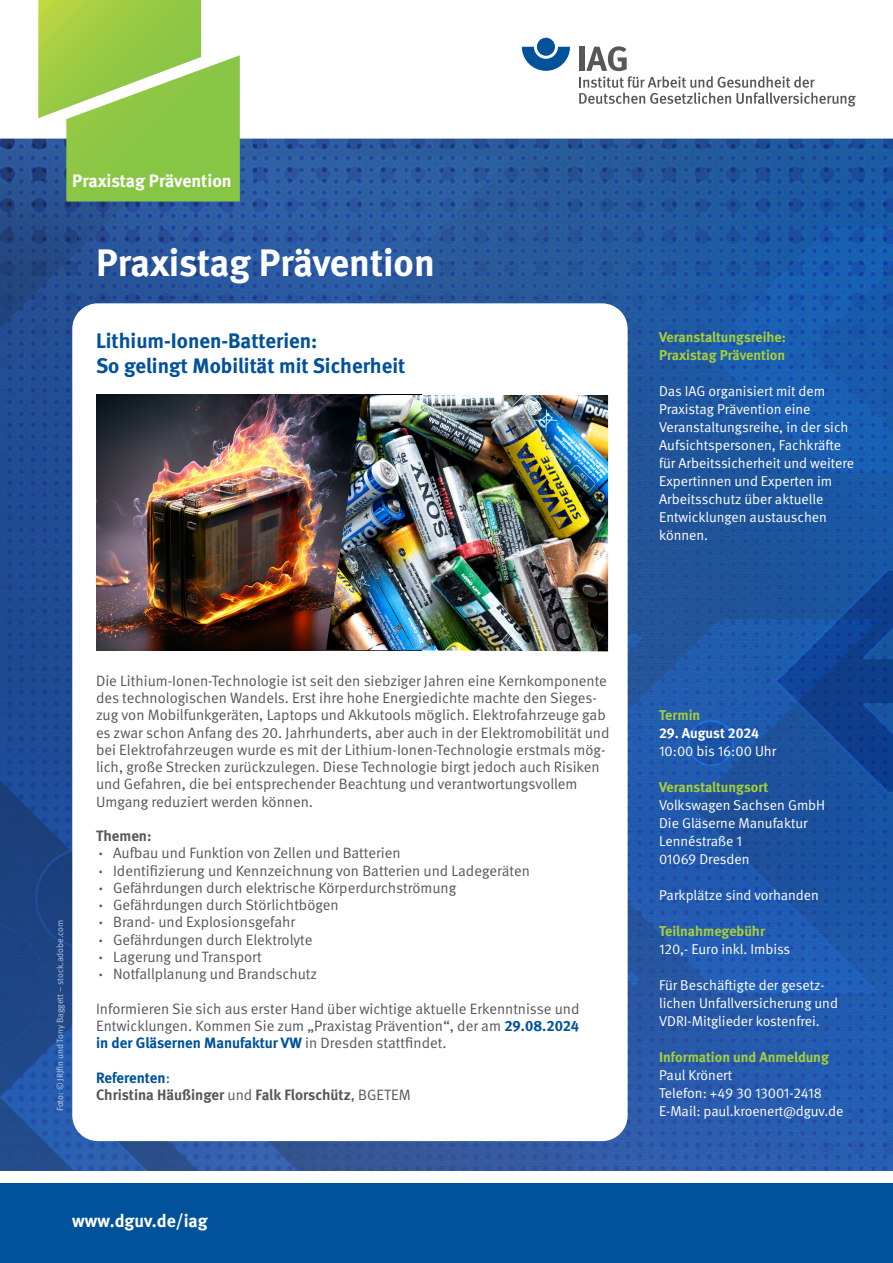
<style>
.page{position:relative;width:893px;height:1263px;background:#fff}
.page>*{position:absolute;margin:0;border:0;box-sizing:border-box;transform-origin:0 0}
.Ü2{font:700 38.25px "DGUV Meta";color:#fff}
.t1{font:700 21px "DGUV Meta";color:#01519b}
.t2{font:700 18px "DGUV Meta";color:#fff}
.t3{font:15px/17.2px "DGUV Meta";color:#57585a}
.t4{font:700 15px/17.2px "DGUV Meta";color:#57585a}
.t5{font:14.25px/18px "DGUV Meta";color:#fff}
.t6{font:700 14.25px "DGUV Meta";color:#a6ce39}
.t7{font:700 14.25px "DGUV Meta";letter-spacing:-.005em;color:#fff}
.t8{font:9px "DGUV Meta";color:#fff}
.s1{font-weight:700}
.s2{font-weight:700;color:#01519b}
.s3{color:#01519b}
.s4{font-weight:400;color:#01519b}
.s5{font-weight:400}
</style>
<div class="page">
<img style="left:0;top:138px;width:893px;height:1032px">
<svg style="left:38px;top:0;width:202px;height:201px;background:#99c95d"></svg>
<div style="left:72px;top:303px;width:556px;height:838px;background:#fff;border-radius:26px"></div>
<svg style="left:522px;top:47px;width:48px;height:24px"></svg>
<div style="left:537px;top:38px;width:18px;height:18px;background:#01519b;border-radius:50%"></div>
<svg style="left:579px;top:46px;width:277px;height:61px"></svg>
<div style="left:0;top:1183px;width:893px;height:80px;background:#01519b"></div>
<img style="left:96px;top:395px;width:230px;height:255px">
<img style="left:326px;top:395px;width:282px;height:256px">
<p class="t2" style="left:72px;top:170px;width:161px">Praxistag Prävention</p>
<p class="Ü2" style="left:96px;top:240px;width:340px">Praxistag Prävention</p>
<p class="t1" style="left:96px;top:328px;width:223px">Lithium-Ionen-Batterien:</p>
<p class="t1" style="left:96px;top:353px;width:311px">So gelingt Mobilität mit Sicherheit</p>
<p class="t6" style="left:659px;top:329px;width:128px">Veranstaltungsreihe:</p>
<p class="t6" style="left:659px;top:347px;width:128px">Praxistag Prävention</p>
<p class="t5" style="left:659px;top:382px;width:197px">Das IAG organisiert mit dem<br>Praxistag Prävention eine<br>Veranstaltungsreihe, in der sich<br>Aufsichtspersonen, Fachkräfte für Arbeitssicherheit und weitere<br>Expertinnen und Experten im<br>Arbeitsschutz über aktuelle<br>Entwicklungen austauschen können.</p>
<p class="t8" style="left:55px;top:1111px;width:193px;rotate:-90deg">Foto: © JRJfin und Tony Baggett – stock.adobe.com</p>
<p class="t3" style="left:96px;top:672px;width:515px">Die Lithium-Ionen-Technologie ist seit den siebziger Jahren eine Kernkomponente des technologischen Wandels. Erst ihre hohe Energiedichte machte den Sieges&shy;zug von Mobilfunkgeräten, Laptops und Akkutools möglich. Elektrofahrzeuge gab es zwar schon Anfang des 20. Jahrhunderts, aber auch in der Elektromobilität und bei Elektrofahrzeugen wurde es mit der Lithium-Ionen-Technologie erstmals mög&shy;lich, große Strecken zurückzulegen. Diese Technologie birgt jedoch auch Risiken und Gefahren, die bei entsprechender Beachtung und verantwortungsvollem</p>
<p class="t3" style="left:96px;top:793px;width:219px">Umgang reduziert werden können.</p>
<p class="t4" style="left:96px;top:828px;width:57px">Themen:</p>
<p class="t3" style="left:96px;top:845px;width:306px"><span class="s1">⋅</span> Aufbau und Funktion von Zellen und Batterien</p>
<p class="t3" style="left:96px;top:862px;width:435px"><span class="s1">⋅</span> Identifizierung und Kennzeichnung von Batterien und Ladegeräten</p>
<p class="t3" style="left:96px;top:879px;width:362px"><span class="s1">⋅</span> Gefährdungen durch elektrische Körperdurchströmung</p>
<p class="t3" style="left:96px;top:896px;width:244px"><span class="s1">⋅</span> Gefährdungen durch Störlichtbögen</p>
<p class="t3" style="left:96px;top:914px;width:201px"><span class="s1">⋅</span> Brand- und Explosionsgefahr</p>
<p class="t3" style="left:96px;top:931px;width:218px"><span class="s1">⋅</span> Gefährdungen durch Elektrolyte</p>
<p class="t3" style="left:96px;top:948px;width:167px"><span class="s1">⋅</span> Lagerung und Transport</p>
<p class="t3" style="left:96px;top:965px;width:223px"><span class="s1">⋅</span> Notfallplanung und Brandschutz</p>
<p class="t3" style="left:96px;top:1000px;width:485px;text-align:justify">Informieren Sie sich aus erster Hand über wichtige aktuelle Erkenntnisse und Entwicklungen. Kommen Sie zum „Praxistag Prävention“, der am <span class="s2">29.08.2024 in der Gläsernen Manufaktur VW</span> in Dresden stattfindet.</p>
<p class="t4" style="left:96px;top:1069px;width:316px"><span class="s3">Referenten</span><span class="s4">:<br></span>Christina Häußinger <span class="s5">und</span> Falk Florschütz<span class="s5">, BGETEM</span></p>
<p class="t2" style="left:72px;top:1210px;width:137px">www.dguv.de/iag</p>
<p class="t6" style="left:659px;top:707px;width:43px">Termin</p>
<p class="t7" style="left:659px;top:725px;width:101px">29. August 2024</p>
<p class="t5" style="left:659px;top:742px;width:119px">10:00 bis 16:00 Uhr</p>
<p class="t6" style="left:659px;top:779px;width:111px">Veranstaltungsort</p>
<p class="t5" style="left:659px;top:796px;width:168px">Volkswagen Sachsen GmbH</p>
<p class="t5" style="left:659px;top:814px;width:150px">Die Gläserne Manufaktur</p>
<p class="t5" style="left:659px;top:832px;width:84px">Lennéstraße 1</p>
<p class="t5" style="left:659px;top:850px;width:92px">01069 Dresden</p>
<p class="t5" style="left:659px;top:886px;width:161px">Parkplätze sind vorhanden</p>
<p class="t6" style="left:659px;top:923px;width:107px">Teilnahmegebühr</p>
<p class="t5" style="left:659px;top:940px;width:133px">120,- Euro inkl. Imbiss</p>
<p class="t5" style="left:659px;top:976px;width:180px">Für Beschäftigte der gesetz&shy;lichen Unfallversicherung und<br>VDRI-Mitglieder kostenfrei.</p>
<p class="t6" style="left:659px;top:1049px;width:171px">Information und Anmeldung</p>
<p class="t5" style="left:659px;top:1066px;width:75px">Paul Krönert</p>
<p class="t5" style="left:659px;top:1084px;width:164px">Telefon: +49 30 13001-2418</p>
<p class="t5" style="left:659px;top:1102px;width:186px">E-Mail: paul.kroenert@dguv.de</p>
</div>
